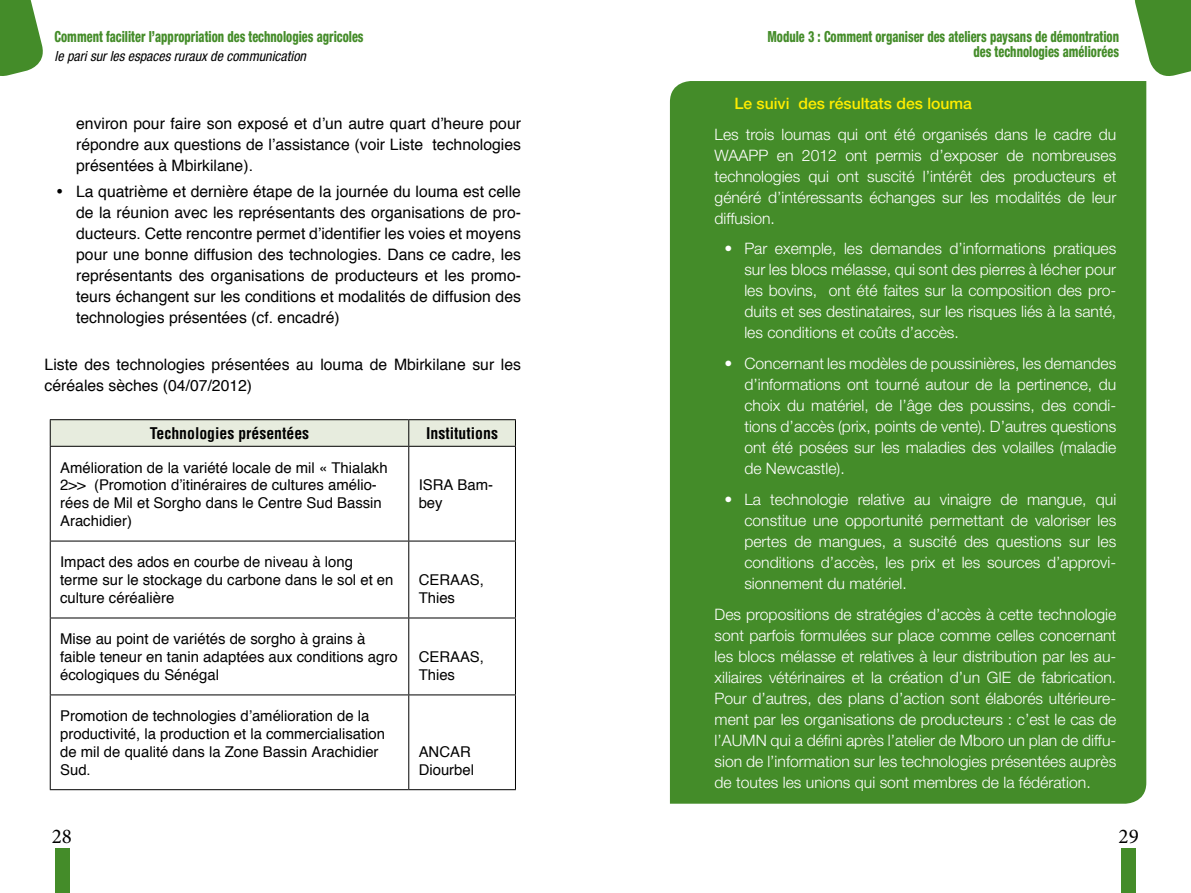
<style>
.page{position:relative;width:1191px;height:893px;background:#fff}
.page>*{position:absolute;margin:0;border:0;box-sizing:border-box;transform-origin:0 0}
.t1{font:21px "Minion Pro";color:#000}
.t2{font:300 15.75px/21px "Helvetica Neue";color:#fff;text-align:justify}
.alinea{font:15.75px/21px "Helvetica";color:#000;text-align:justify}
.t3{font:700 condensed 15.75px "Helvetica";color:#000}
.t4{font:800 condensed 15.4px/14.7px "Helvetica Neue";color:#448c29;text-align:right;scale:.8 1}
.t5{font:14.88px/17.8px "Helvetica";color:#000}
.t6{font:italic condensed 14px "Helvetica Neue";color:#000}
.s1{font-weight:500;color:#ffed00}
</style>
<div class="page">
<svg style="left:0;top:0;width:43px;height:76px;background:#629e4b"></svg>
<svg style="left:1134px;top:0;width:57px;height:76px"></svg>
<div style="left:55px;top:848px;width:14px;height:45px;background:#448c29"></div>
<div style="left:1121px;top:848px;width:15px;height:45px;background:#448c29"></div>
<hr style="left:50px;top:419px;width:359px;height:1px;background:#000">
<hr style="left:409px;top:419px;width:107px;height:1px;background:#000">
<svg style="left:50px;top:420px;width:466px;height:26px;background:#e1e6d9"></svg>
<hr style="left:50px;top:446px;width:359px;height:1px;background:#000">
<hr style="left:50px;top:447px;width:1px;height:94px;background:#000">
<hr style="left:409px;top:446px;width:107px;height:1px;background:#000">
<hr style="left:408px;top:447px;width:1px;height:94px;background:#000">
<hr style="left:515px;top:447px;width:1px;height:94px;background:#000">
<hr style="left:50px;top:541px;width:359px;height:1px;background:#000">
<hr style="left:50px;top:541px;width:1px;height:77px;background:#000">
<hr style="left:409px;top:541px;width:107px;height:1px;background:#000">
<hr style="left:408px;top:541px;width:1px;height:77px;background:#000">
<hr style="left:515px;top:541px;width:1px;height:77px;background:#000">
<hr style="left:50px;top:618px;width:359px;height:1px;background:#000">
<hr style="left:50px;top:618px;width:1px;height:76px;background:#000">
<hr style="left:409px;top:618px;width:107px;height:1px;background:#000">
<hr style="left:408px;top:618px;width:1px;height:76px;background:#000">
<hr style="left:515px;top:618px;width:1px;height:76px;background:#000">
<hr style="left:50px;top:694px;width:359px;height:1px;background:#000">
<hr style="left:50px;top:695px;width:1px;height:94px;background:#000">
<hr style="left:409px;top:694px;width:107px;height:1px;background:#000">
<hr style="left:408px;top:695px;width:1px;height:94px;background:#000">
<hr style="left:515px;top:695px;width:1px;height:94px;background:#000">
<hr style="left:50px;top:789px;width:359px;height:1px;background:#000">
<hr style="left:409px;top:789px;width:107px;height:1px;background:#000">
<div style="left:670px;top:81px;width:476px;height:723px;background:#448c29"></div>
<p class="t4" style="left:55px;top:29px;width:388px">Comment faciliter l’appropriation des technologies agricoles</p>
<p class="t6" style="left:55px;top:48px;width:253px">le pari sur les espaces ruraux de communication</p>
<p class="alinea" style="left:76px;top:113px;width:446px">environ pour faire son exposé et d’un autre quart d’heure pour répondre aux questions de l’assistance (voir Liste technologies présentées à Mbirkilane).</p>
<p class="alinea" style="left:76px;top:181px;width:446px">La quatrième et dernière étape de la journée du louma est celle de la réunion avec les représentants des organisations de pro&shy;ducteurs. Cette rencontre permet d’identifier les voies et moyens pour une bonne diffusion des technologies. Dans ce cadre, les représentants des organisations de producteurs et les promo&shy;teurs échangent sur les conditions et modalités de diffusion des technologies présentées (cf. encadré)</p>
<p class="alinea" style="left:45px;top:354px;width:478px">Liste des technologies présentées au louma de Mbirkilane sur les céréales sèches (04/07/2012)</p>
<p class="t3" style="left:150px;top:424px;width:161px">Technologies présentées</p>
<p class="t3" style="left:426px;top:424px;width:73px">Institutions</p>
<p class="t5" style="left:60px;top:458px;width:329px">Amélioration de la variété locale de mil « Thialakh 2&gt;&gt; (Promotion d’itinéraires de cultures amélio&shy;rées de Mil et Sorgho dans le Centre Sud Bassin Arachidier)</p>
<p class="t5" style="left:419px;top:476px;width:76px">ISRA Bam&shy;bey</p>
<p class="t5" style="left:60px;top:553px;width:335px">Impact des ados en courbe de niveau à long terme sur le stockage du carbone dans le sol et en culture céréalière</p>
<p class="t5" style="left:60px;top:630px;width:339px">Mise au point de variétés de sorgho à grains à faible teneur en tanin adaptées aux conditions agro écologiques du Sénégal</p>
<p class="t5" style="left:60px;top:707px;width:326px">Promotion de technologies d’amélioration de la productivité, la production et la commercialisation de mil de qualité dans la Zone Bassin Arachidier Sud.</p>
<p class="t5" style="left:419px;top:571px;width:67px">CERAAS,<br>Thies</p>
<p class="t5" style="left:419px;top:648px;width:67px">CERAAS,<br>Thies</p>
<p class="t5" style="left:419px;top:742px;width:57px">ANCAR<br>Diourbel</p>
<p class="t4" style="left:767px;top:29px;width:441px">Module 3 : Comment organiser des ateliers paysans de démontration des technologies améliorées</p>
<p class="t2" style="left:714px;top:87px;width:403px;line-height:31px;text-indent:20px"><span class="s1">Le suivi des résultats des louma<br></span>Les trois loumas qui ont été organisés dans le cadre du</p>
<p class="t2" style="left:714px;top:144px;width:403px">WAAPP en 2012 ont permis d’exposer de nombreuses technologies qui ont suscité l’intérêt des producteurs et généré d’intéressants échanges sur les modalités de leur diffusion.</p>
<p class="t2" style="left:744px;top:238px;width:373px;text-indent:-20px">• Par exemple, les demandes d’informations pratiques sur les blocs mélasse, qui sont des pierres à lécher pour les bovins, ont été faites sur la composition des pro&shy;duits et ses destinataires, sur les risques liés à la santé, les conditions et coûts d’accès.</p>
<p class="t2" style="left:744px;top:353px;width:373px;text-indent:-20px">• Concernant les modèles de poussinières, les demandes d’informations ont tourné autour de la pertinence, du choix du matériel, de l’âge des poussins, des condi&shy;tions d’accès (prix, points de vente). D’autres questions ont été posées sur les maladies des volailles (maladie de Newcastle).</p>
<p class="t2" style="left:744px;top:489px;width:373px;text-indent:-20px">• La technologie relative au vinaigre de mangue, qui constitue une opportunité permettant de valoriser les pertes de mangues, a suscité des questions sur les conditions d’accès, les prix et les sources d’approvi&shy;sionnement du matériel.</p>
<p class="t2" style="left:714px;top:604px;width:403px">Des propositions de stratégies d’accès à cette technologie sont parfois formulées sur place comme celles concernant les blocs mélasse et relatives à leur distribution par les au&shy;xiliaires vétérinaires et la création d’un GIE de fabrication.<br>Pour d’autres, des plans d’action sont élaborés ultérieure&shy;ment par les organisations de producteurs : c’est le cas de l’AUMN qui a défini après l’atelier de Mboro un plan de diffu&shy;sion de l’information sur les technologies présentées auprès de toutes les unions qui sont membres de la fédération.</p>
<h1 class="t1" style="left:52px;top:823px;width:22px">28</h1>
<h1 class="t1" style="left:1118px;top:823px;width:22px">29</h1>
</div>
